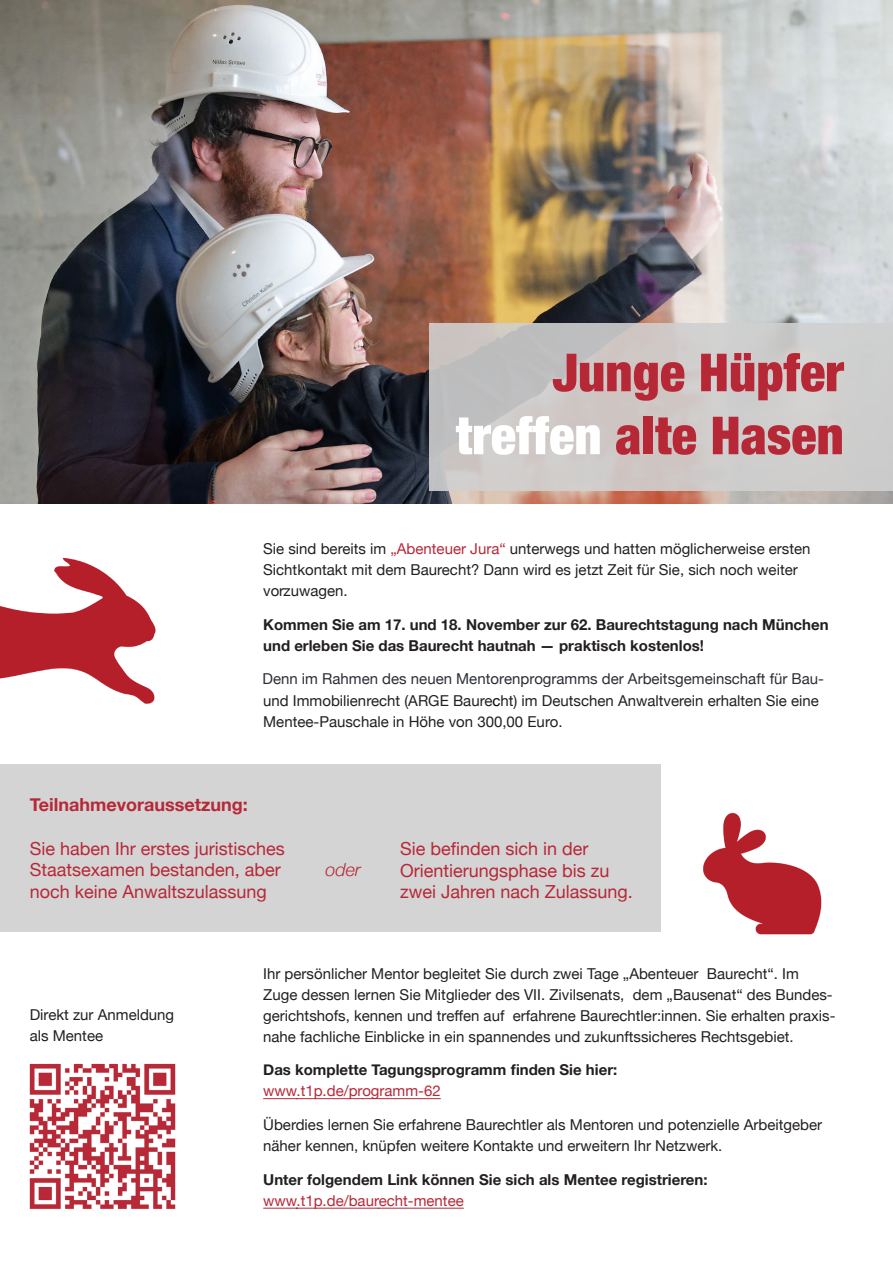
<style>
.page{position:relative;width:893px;height:1263px;background:#fff}
.page>*{position:absolute;margin:0;border:0;box-sizing:border-box;transform-origin:0 0}
.t1{font:900 condensed 52.5px/63px "Helvetica Neue";color:#b72837;text-align:right}
.t2{font:18px/21.6px "Helvetica Neue";color:#b72837}
.t3{font:700 condensed 18px "Helvetica Neue";color:#b72837}
.t4{font:italic 300 18px "Helvetica Neue";color:#b72837}
.t5{font:15px/21px "Helvetica Neue";color:#231f20}
.t6{font:700 condensed 15px/21px "Helvetica Neue";color:#231f20}
.t7{font:15px "Helvetica Neue";color:#2c2e35}
.t8{font:15px "Helvetica Neue";color:#b72837}
.s1{color:#fff}
.s2{color:#b72837}
.s3{color:#050503}
</style>
<div class="page">
<hr style="left:263px;top:1208px;width:201px;height:1px;background:#b72837">
<hr style="left:263px;top:1098px;width:178px;height:1px;background:#b72837">
<img style="left:0;top:0;width:893px;height:504px">
<div style="left:429px;top:323px;width:464px;height:168px;background:linear-gradient(to right,#c6c1c0,#d2d1d0)"></div>
<div style="left:0;top:764px;width:661px;height:168px;background:#d0d0d0"></div>
<img style="left:703px;top:812px;width:119px;height:123px">
<img style="left:29px;top:1063px;width:147px;height:146px">
<img style="left:0;top:557px;width:156px;height:147px">
<h1 class="t1" style="left:456px;top:338px;width:390px">Junge Hüpfer <span class="s1">treffen</span> alte Hasen</h1>
<p class="t5" style="left:263px;top:539px;width:549px">Sie sind bereits im <span class="s2">„Abenteuer Jura“</span> unterwegs und hatten möglicherweise ersten<br>Sichtkontakt mit dem Baurecht? Dann wird es jetzt Zeit für Sie, sich noch weiter vorzuwagen.</p>
<p class="t6" style="left:263px;top:614px;width:567px">Kommen Sie am 17. und 18. November zur 62. Baurechtstagung nach München und erleben Sie das Baurecht hautnah — praktisch kostenlos!</p>
<p class="t7" style="left:262px;top:668px;width:563px">Denn im Rahmen des neuen Mentorenprogramms der Arbeitsgemeinschaft für Bau-</p>
<p class="t5" style="left:263px;top:690px;width:557px">und Immobilienrecht (ARGE Baure<span class="s3">c</span>ht) im Deutschen Anwaltverein erhalten Sie eine<br>Mentee-Pauschale in Höhe von 300,00 Euro.</p>
<p class="t3" style="left:30px;top:791px;width:219px">Teilnahmevoraussetzung:</p>
<p class="t2" style="left:30px;top:838px;width:257px">Sie haben Ihr erstes juristisches<br>Staatsexamen bestanden, aber noch keine Anwaltszulassung</p>
<p class="t2" style="left:400px;top:839px;width:234px">Sie befinden sich in der<br>Orientierungsphase bis zu zwei Jahren nach Zulassung.</p>
<p class="t4" style="left:325px;top:855px;width:37px">oder</p>
<p class="t5" style="left:30px;top:1005px;width:146px">Direkt zur Anmeldung als Mentee</p>
<p class="t5" style="left:263px;top:964px;width:574px">Ihr persönlicher Mentor begleitet Sie durch zwei Tage „Abenteuer Baurecht“. Im Zuge dessen lernen Sie Mitglieder des VII. Zivilsenats, dem „Bausenat“ des Bundes&shy;gerichtshofs, kennen und treffen auf erfahrene Baurechtler:innen. Sie erhalten praxis&shy;nahe fachliche Einblicke in ein spannendes und zukunftssicheres Rechtsgebiet.</p>
<p class="t6" style="left:263px;top:1060px;width:356px">Das komplette Tagungsprogramm finden Sie hier:</p>
<p class="t8" style="left:263px;top:1080px;width:179px">www.t1p.de/programm-62</p>
<p class="t5" style="left:263px;top:1115px;width:560px">Überdies lernen Sie erfahrene Baurechtler als Mentoren und potenzielle Arbeitgeber näher kennen, knüpfen weitere Kontakte und erweitern Ihr Netzwerk.</p>
<p class="t6" style="left:263px;top:1169px;width:446px">Unter folgendem Link können Sie sich als Mentee registrieren:</p>
<p class="t8" style="left:263px;top:1190px;width:202px">www.t1p.de/baurecht-mentee</p>
</div>
